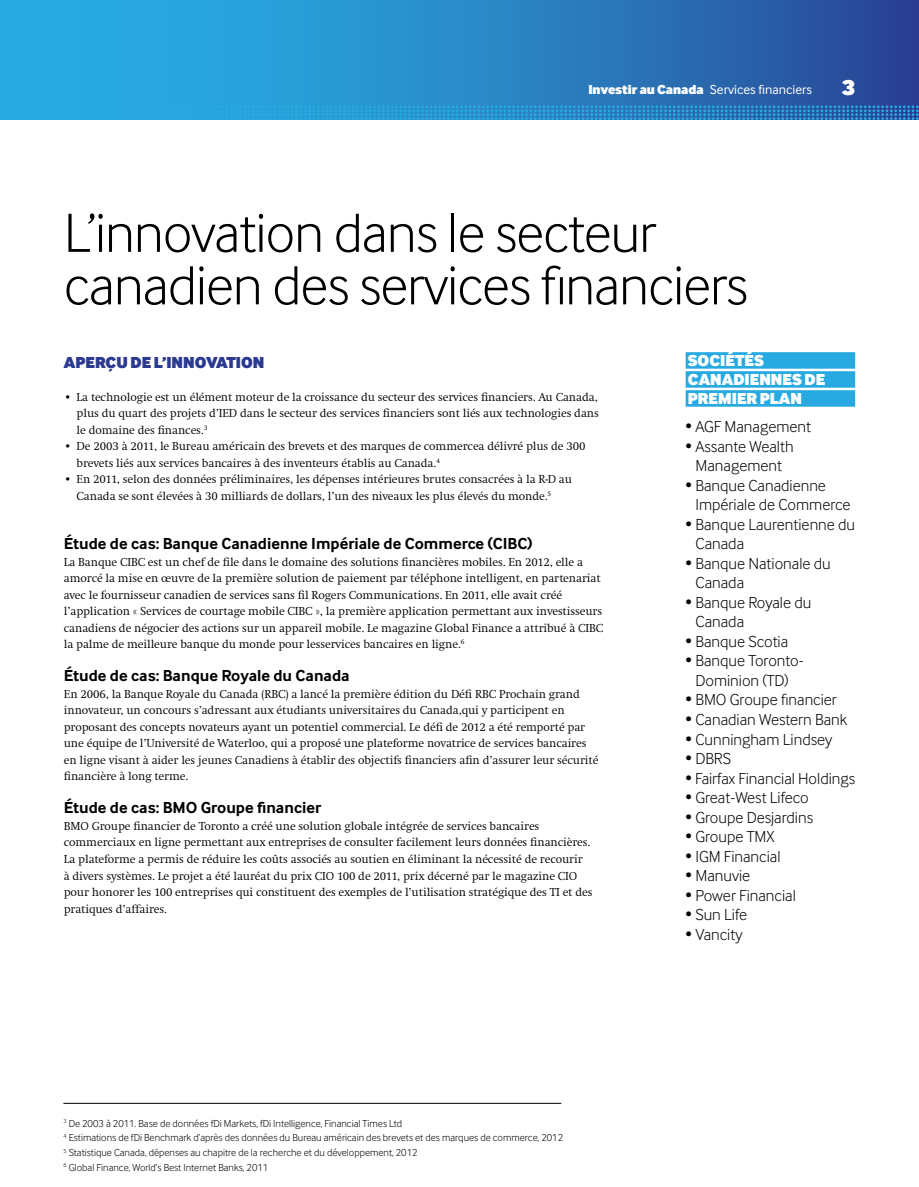
<style>
.page{position:relative;width:919px;height:1187px;background:#fff}
.page>*{position:absolute;margin:0;border:0;box-sizing:border-box;transform-origin:0 0}
.t1{font:300 57px/52.5px "Inter Face Corp";letter-spacing:-.015em;color:#000}
.t2{font:900 22.5px "Inter Face Corp";color:#fff}
.t3{font:300 16.5px/19.5px "Inter Face Corp";color:#000}
.t4{font:700 16.5px "Inter Face Corp";color:#000}
.t5{font:900 16.5px/19px "Inter Face Corp";color:#fff}
.t6{font:900 16.5px "Inter Face Corp";color:#2b3990}
.t7{font:13.5px "Inter Face Corp";color:#fff}
.t8{font:300 12px/16.5px "Swift EF";letter-spacing:-.01em;color:#000}
.t9{font:300 10.5px/14.7px "Inter Face Corp";color:#000}
.s1{font-weight:900}
</style>
<div class="page">
<svg style="left:0;top:0;width:918px;height:120px;background:#2884c4"></svg>
<svg style="left:26px;top:105px;width:892px;height:15px;background:#2790cd"></svg>
<div style="left:685px;top:352px;width:170px;height:16px;background:#27aae1"></div>
<div style="left:685px;top:371px;width:170px;height:16px;background:#27aae1"></div>
<div style="left:685px;top:390px;width:170px;height:16px;background:#27aae1"></div>
<hr style="left:63px;top:1102px;width:498px;height:1px;background:#000">
<p class="t7" style="left:588px;top:82px;width:225px"><span class="s1">Investir au Canada</span> Services financiers</p>
<h2 class="t2" style="left:841px;top:73px;width:15px">3</h2>
<h1 class="t1" style="left:64px;top:206px;width:685px">L’innovation dans le secteur canadien des services financiers</h1>
<h3 class="t6" style="left:64px;top:352px;width:202px">APERÇU DE L’INNOVATION</h3>
<p class="t8" style="left:77px;top:389px;width:524px;text-align:justify;text-indent:-13px">• La technologie est un élément moteur de la croissance du secteur des services financiers. Au Canada, plus du quart des projets d’IED dans le secteur des services financiers sont liés aux technologies dans le domaine des finances.<sup>3</sup></p>
<p class="t8" style="left:77px;top:438px;width:510px;text-indent:-13px">• De 2003 à 2011, le Bureau américain des brevets et des marques de commercea délivré plus de 300 brevets liés aux services bancaires à des inventeurs établis au Canada.<sup>4</sup></p>
<p class="t8" style="left:77px;top:471px;width:497px;text-indent:-13px">• En 2011, selon des données préliminaires, les dépenses intérieures brutes consacrées à la R-D au<br>Canada se sont élevées à 30 milliards de dollars, l’un des niveaux les plus élevés du monde.<sup>5</sup></p>
<h3 class="t4" style="left:64px;top:534px;width:470px">Étude de cas: Banque Canadienne Impériale de Commerce (CI BC)</h3>
<p class="t8" style="left:64px;top:554px;width:541px">La Banque CIBC est un chef de file dans le domaine des solutions financières mobiles. En 2012, elle a amorcé la mise en œuvre de la première solution de paiement par téléphone intelligent, en partenariat avec le fournisseur canadien de services sans fil Rogers Communications. En 2011, elle avait créé l’application « Services de courtage mobile CIBC », la première application permettant aux investisseurs canadiens de négocier des actions sur un appareil mobile. Le magazine Global Finance a attribué à CIBC la palme de meilleure banque du monde pour lesservices bancaires en ligne.<sup>6</sup></p>
<h3 class="t4" style="left:64px;top:666px;width:287px">Étude de cas: Banque Royale du Canada</h3>
<p class="t8" style="left:64px;top:686px;width:536px">En 2006, la Banque Royale du Canada (RBC) a lancé la première édition du Défi RBC Prochain grand innovateur, un concours s’adressant aux étudiants universitaires du Canada,qui y participent en proposant des concepts novateurs ayant un potentiel commercial. Le défi de 2012 a été remporté par une équipe de l’Université de Waterloo, qui a proposé une plateforme novatrice de services bancaires en ligne visant à aider les jeunes Canadiens à établir des objectifs financiers afin d’assurer leur sécurité financière à long terme.</p>
<h3 class="t4" style="left:64px;top:798px;width:259px">Étude de cas: BMO Groupe financier</h3>
<p class="t8" style="left:64px;top:818px;width:530px">BMO Groupe financier de Toronto a créé une solution globale intégrée de services bancaires commerciaux en ligne permettant aux entreprises de consulter facilement leurs données financières.<br>La plateforme a permis de réduire les coûts associés au soutien en éliminant la nécessité de recourir<br>à divers systèmes. Le projet a été lauréat du prix CIO 100 de 2011, prix décerné par le magazine CIO pour honorer les 100 entreprises qui constituent des exemples de l’utilisation stratégique des TI et des pratiques d’affaires.</p>
<p class="t9" style="left:63px;top:1115px;width:501px"><sup>3</sup> De 2003 à 2011. Base de données fDi Markets, fDi Intelligence, Financial Times Ltd<br><sup>4</sup> Estimations de fDi Benchmark d’après des données du Bureau américain des brevets et des marques de commerce, 2012<br><sup>5</sup> Statistique Canada, dépenses au chapitre de la recherche et du développement, 2012<br><sup>6</sup> Global Finance, World’s Best Internet Banks, 2011</p>
<h3 class="t5" style="left:687px;top:351px;width:139px">SOCIÉTÉS<br>CANADIENNES DE<br>PREMIER PLAN</h3>
<h3 class="t3" style="left:685px;top:417px;width:127px">• AGF Management</h3>
<h3 class="t3" style="left:685px;top:436px;width:109px;text-align:center">• Assante Wealth<br>Management</h3>
<h3 class="t3" style="left:695px;top:475px;width:156px;text-indent:-10px">• Banque Canadienne<br>Impériale de Commerce</h3>
<h3 class="t3" style="left:695px;top:514px;width:161px;text-indent:-10px">• Banque Laurentienne du<br>Canada</h3>
<h3 class="t3" style="left:695px;top:553px;width:137px;text-indent:-10px">• Banque Nationale du<br>Canada</h3>
<h3 class="t3" style="left:695px;top:592px;width:117px;text-indent:-10px">• Banque Royale du<br>Canada</h3>
<h3 class="t3" style="left:685px;top:631px;width:104px">• Banque Scotia</h3>
<h3 class="t3" style="left:685px;top:651px;width:120px;text-align:center">• Banque Toronto-<br>Dominion (TD)</h3>
<h3 class="t3" style="left:685px;top:690px;width:153px">• BMO Groupe financier</h3>
<h3 class="t3" style="left:685px;top:709px;width:163px">• Canadian Western Bank</h3>
<h3 class="t3" style="left:685px;top:729px;width:148px">• Cunningham Lindsey</h3>
<h3 class="t3" style="left:685px;top:748px;width:47px">• DBRS</h3>
<h3 class="t3" style="left:685px;top:768px;width:171px">• Fairfax Financial Holdings</h3>
<h3 class="t3" style="left:685px;top:787px;width:125px">• Great-West Lifeco</h3>
<h3 class="t3" style="left:685px;top:807px;width:129px">• Groupe Desjardins</h3>
<h3 class="t3" style="left:685px;top:826px;width:90px">• Groupe TMX</h3>
<h3 class="t3" style="left:685px;top:846px;width:96px">• IGM Financial</h3>
<h3 class="t3" style="left:685px;top:865px;width:66px">• Manuvie</h3>
<h3 class="t3" style="left:685px;top:885px;width:112px">• Power Financial</h3>
<h3 class="t3" style="left:685px;top:904px;width:63px">• Sun Life</h3>
<h3 class="t3" style="left:685px;top:924px;width:58px">• Vancity</h3>
</div>
